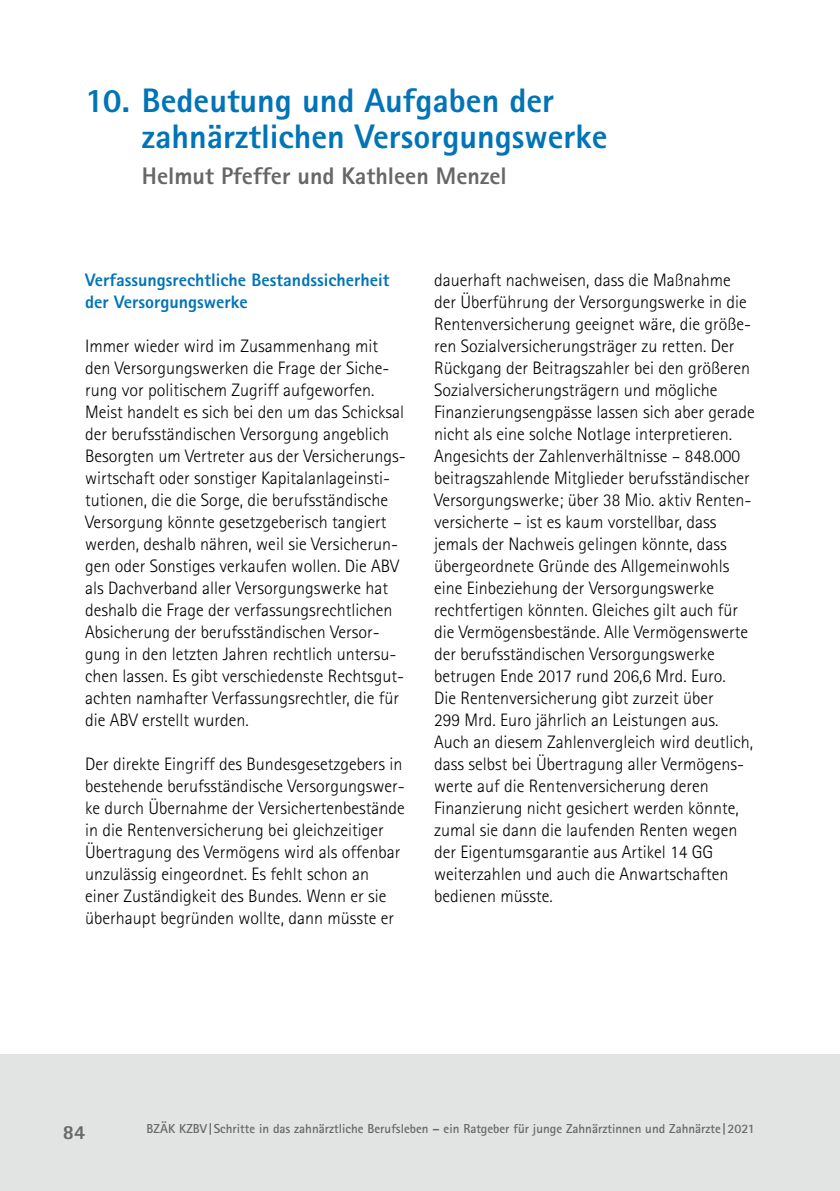
<style>
.page{position:relative;width:840px;height:1191px;background:#fff}
.page>*{position:absolute;margin:0;border:0;box-sizing:border-box;transform-origin:0 0}
.t1{font:800 34px/36px "Rotis Sans Serif";color:#0074b7}
.t2{font:800 24px "Rotis Sans Serif";color:#676767}
.t3{font:800 20px "Rotis Sans Serif";color:#676767}
.t4{font:300 18px/22px "Rotis Sans Serif";color:#000}
.t5{font:800 18px/22px "Rotis Sans Serif";color:#0074b7}
.t6{font:700 13px "Rotis Sans Serif";color:#676767}
</style>
<div class="page">
<div style="left:0;top:1054px;width:839px;height:137px;background:#e2e3e3"></div>
<h1 class="t1" style="left:142px;top:82px;width:467px;text-indent:-57px">10. Bedeutung und Aufgaben der zahnärztlichen Versorgungswerke</h1>
<h2 class="t2" style="left:142px;top:160px;width:366px">Helmut Pfeffer und Kathleen Menzel</h2>
<p class="t5" style="left:85px;top:269px;width:305px">Verfassungsrechtliche Bestandssicherheit der Versorgungswerke</p>
<p class="t4" style="left:85px;top:335px;width:322px">Immer wieder wird im Zusammenhang mit den Versorgungswerken die Frage der Siche&shy;rung vor politischem Zugriff aufgeworfen.<br>Meist handelt es sich bei den um das Schicksal der berufsständischen Versorgung angeblich Besorgten um Vertreter aus der Versicherungs&shy;wirtschaft oder sonstiger Kapitalanlageinsti&shy;tutionen, die die Sorge, die berufsständische Versorgung könnte gesetzgeberisch tangiert werden, deshalb nähren, weil sie Versicherun&shy;gen oder Sonstiges verkaufen wollen. Die ABV als Dachverband aller Versorgungswerke hat deshalb die Frage der verfassungsrechtlichen Absicherung der berufsständischen Versor&shy;gung in den letzten Jahren rechtlich untersu&shy;chen lassen. Es gibt verschiedenste Rechtsgut&shy;achten namhafter Verfassungsrechtler, die für die ABV erstellt wurden.</p>
<p class="t4" style="left:85px;top:753px;width:321px">Der direkte Eingriff des Bundesgesetzgebers in bestehende berufsständische Versorgungswer&shy;ke durch Übernahme der Versichertenbestände in die Rentenversicherung bei gleichzeitiger Übertragung des Vermögens wird als offenbar unzulässig eingeordnet. Es fehlt schon an einer Zuständigkeit des Bundes. Wenn er sie überhaupt begründen wollte, dann müsste er</p>
<p class="t4" style="left:434px;top:269px;width:322px">dauerhaft nachweisen, dass die Maßnahme der Überführung der Versorgungswerke in die Rentenversicherung geeignet wäre, die größe&shy;ren Sozialversicherungsträger zu retten. Der Rückgang der Beitragszahler bei den größeren Sozialversicherungsträgern und mögliche Finanzierungsengpässe lassen sich aber gerade nicht als eine solche Notlage interpretieren.<br>Angesichts der Zahlenverhältnisse – 848.000 beitragszahlende Mitglieder berufsständischer Versorgungswerke; über 38 Mio. aktiv Renten&shy;versicherte – ist es kaum vorstellbar, dass jemals der Nachweis gelingen könnte, dass übergeordnete Gründe des Allgemeinwohls eine Einbeziehung der Versorgungswerke rechtfertigen könnten. Gleiches gilt auch für die Vermögensbestände. Alle Vermögenswerte der berufsständischen Versorgungswerke betrugen Ende 2017 rund 206,6 Mrd. Euro.<br>Die Rentenversicherung gibt zurzeit über<br>299 Mrd. Euro jährlich an Leistungen aus.<br>Auch an diesem Zahlenvergleich wird deutlich, dass selbst bei Übertragung aller Vermögens&shy;werte auf die Rentenversicherung deren Finanzierung nicht gesichert werden könnte, zumal sie dann die laufenden Renten wegen der Eigentumsgarantie aus Artikel 14 GG weiterzahlen und auch die Anwartschaften bedienen müsste.</p>
<p class="t3" style="left:63px;top:1119px;width:24px">84</p>
<p class="t6" style="left:146px;top:1120px;width:609px">BZÄK KZBV| Schritte in das zahnärztliche Berufsleben – ein Ratgeber für junge Zahnärztinnen und Zahnärzte |2021</p>
</div>
